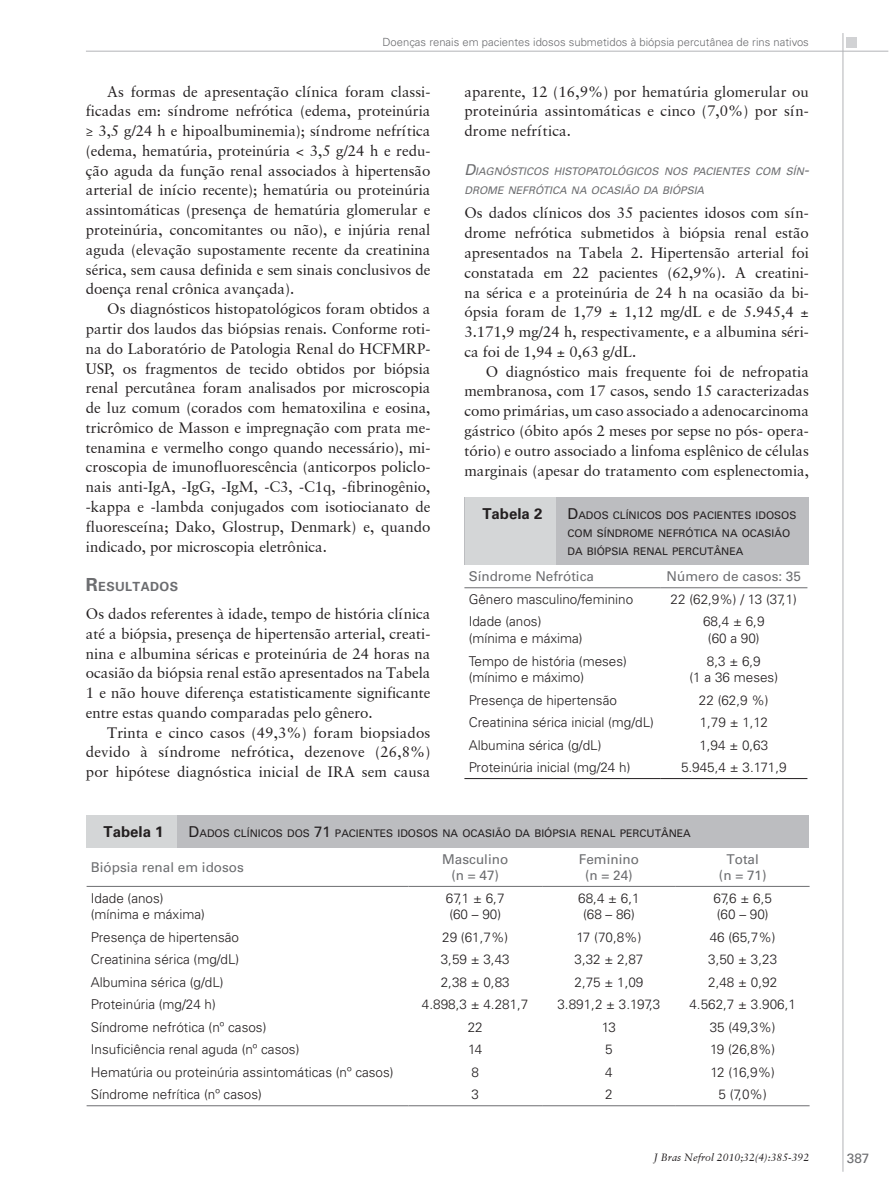
<style>
.page{position:relative;width:893px;height:1191px;background:#fff}
.page>*{position:absolute;margin:0;border:0;box-sizing:border-box;transform-origin:0 0}
._01_Texto_Paragrafo{font:15px/19.8px "Garamond Retrospective S Si";color:#231f20;text-align:justify}
._01a_Texto_sem_Parág{font:15px/19.8px "Garamond Retrospective S Si";color:#231f20;text-align:justify}
._03_Tabela_Titulo{font:700 15px "Univers LT Std";color:#231f20}
.t1{font:300 13.5px "Univers LT Std";color:#231f20}
._03b_Tabela_Texto{font:13.5px/16.5px "Univers LT Std";color:#6c6d70;text-align:center}
._02a_Subtitulo_01{font:700 12.6px "Univers LT Std";letter-spacing:.03em;color:#6c6d70}
.A_Cabeçario_das_Pági{font:300 11.25px "Univers LT Std";color:#6c6d70}
._03_Tabela_Titulo-2{font:10.5px/18px "Univers LT Std";color:#231f20}
._02c_subtitulo_03_It{font:italic 10.5px/19.2px "Univers LT Std";color:#6c6d70}
.B_Foot{font:italic 10.5px "Garamond Retrospective S Si";color:#231f20}
.s1{font-family:"Adobe Garamond Pro"}
.s2{font-size:18px}
.s3{font-size:15px}
</style>
<div class="page">
<div style="left:846px;top:37px;width:11px;height:11px;background:#d1d2d4"></div>
<hr style="left:86px;top:51px;width:802px;height:1px;background:#b2b3b7">
<hr style="left:843px;top:33px;width:1px;height:1138px;background:#b2b3b7">
<hr style="left:87px;top:886px;width:321px;height:1px;background:#6c6d70">
<hr style="left:408px;top:886px;width:134px;height:1px;background:#6c6d70">
<hr style="left:542px;top:886px;width:134px;height:1px;background:#6c6d70">
<hr style="left:676px;top:886px;width:133px;height:1px;background:#6c6d70">
<hr style="left:87px;top:1105px;width:321px;height:1px;background:#6c6d70">
<hr style="left:408px;top:1105px;width:134px;height:1px;background:#6c6d70">
<hr style="left:542px;top:1105px;width:134px;height:1px;background:#6c6d70">
<hr style="left:676px;top:1105px;width:133px;height:1px;background:#6c6d70">
<div style="left:86px;top:815px;width:722px;height:32px;background:#bcbdc0"></div>
<div style="left:86px;top:815px;width:91px;height:32px;background:#d4d6d7"></div>
<div style="left:465px;top:497px;width:344px;height:68px;background:#bcbdc0"></div>
<div style="left:465px;top:497px;width:91px;height:68px;background:#d4d6d7"></div>
<hr style="left:464px;top:587px;width:196px;height:1px;background:#6c6d70">
<hr style="left:660px;top:587px;width:147px;height:1px;background:#6c6d70">
<hr style="left:464px;top:778px;width:196px;height:1px;background:#231f20">
<hr style="left:660px;top:778px;width:147px;height:1px;background:#231f20">
<p class="A_Cabeçario_das_Pági" style="left:382px;top:36px;width:428px">Doenças renais em pacientes idosos submetidos à biópsia percutânea de rins nativos</p>
<p class="_01_Texto_Paragrafo" style="left:86px;top:81px;width:346px;text-indent:21px">As formas de apresentação clínica foram classi&shy;ficadas em: síndrome nefrótica (edema, proteinúria <span class="s1">≥</span> 3,5 g/24 h e hipoalbuminemia); síndrome nefrítica (edema, hematúria, proteinúria &lt; 3,5 g/24 h e redu&shy;ção aguda da função renal associados à hipertensão arterial de início recente); hematúria ou proteinúria assintomáticas (presença de hematúria glomerular e proteinúria, concomitantes ou não), e injúria renal aguda (elevação supostamente recente da creatinina sérica, sem causa definida e sem sinais conclusivos de doença renal crônica avançada).</p>
<p class="_01_Texto_Paragrafo" style="left:86px;top:299px;width:346px;text-indent:21px">Os diagnósticos histopatológicos foram obtidos a partir dos laudos das biópsias renais. Conforme roti&shy;na do Laboratório de Patologia Renal do HCFMRP-USP, os fragmentos de tecido obtidos por biópsia renal percutânea foram analisados por microscopia de luz comum (corados com hematoxilina e eosina, tricrômico de Masson e impregnação com prata me&shy;tenamina e vermelho congo quando necessário), mi&shy;croscopia de imunofluorescência (anticorpos policlo&shy;nais anti-IgA, -IgG, -IgM, -C3, -C1q, -fibrinogênio, -kappa e -lambda conjugados com isotiocianato de fluoresceína; Dako, Glostrup, Denmark) e, quando indicado, por microscopia eletrônica.</p>
<p class="_02a_Subtitulo_01" style="left:86px;top:579px;width:94px"><span class="s2">R</span>ESULTADOS</p>
<p class="_01a_Texto_sem_Parág" style="left:86px;top:603px;width:346px">Os dados referentes à idade, tempo de história clínica até a biópsia, presença de hipertensão arterial, creati&shy;nina e albumina séricas e proteinúria de 24 horas na ocasião da biópsia renal estão apresentados na Tabela 1 e não houve diferença estatisticamente significante entre estas quando comparadas pelo gênero.</p>
<p class="_01_Texto_Paragrafo" style="left:86px;top:722px;width:346px;text-indent:21px">Trinta e cinco casos (49,3%) foram biopsiados devido à síndrome nefrótica, dezenove (26,8%) por hipótese diagnóstica inicial de IRA sem causa</p>
<p class="_01_Texto_Paragrafo" style="left:464px;top:81px;width:346px">aparente, 12 (16,9%) por hematúria glomerular ou proteinúria assintomáticas e cinco (7,0%) por sín&shy;drome nefrítica.</p>
<p class="_02c_subtitulo_03_It" style="left:464px;top:162px;width:346px"><span class="s3">D</span>IAGNÓSTICOS HISTOPATOLÓGICOS NOS PACIENTES COM SÍN<span class="s3">-<br></span>DROME NEFRÓTICA NA OCASIÃO DA BIÓPSIA</p>
<p class="_01a_Texto_sem_Parág" style="left:464px;top:203px;width:346px">Os dados clínicos dos 35 pacientes idosos com sín&shy;drome nefrótica submetidos à biópsia renal estão apresentados na Tabela 2. Hipertensão arterial foi constatada em 22 pacientes (62,9%). A creatini&shy;na sérica e a proteinúria de 24 h na ocasião da bi&shy;ópsia foram de 1,79 ± 1,12 mg/dL e de 5.945,4 ± 3.171,9 mg/24 h, respectivamente, e a albumina séri&shy;ca foi de 1,94 ± 0,63 g/dL.</p>
<p class="_01_Texto_Paragrafo" style="left:464px;top:361px;width:346px;text-indent:21px">O diagnóstico mais frequente foi de nefropatia membranosa, com 17 casos, sendo 15 caracterizadas como primárias, um caso associado a adenocarcinoma gástrico (óbito após 2 meses por sepse no pós- opera&shy;tório) e outro associado a linfoma esplênico de células marginais (apesar do tratamento com esplenectomia,</p>
<p class="_03_Tabela_Titulo" style="left:482px;top:505px;width:62px">Tabela 2</p>
<p class="_03_Tabela_Titulo-2" style="left:567px;top:506px;width:230px"><span class="s3">D</span>ADOS CLÍNICOS DOS PACIENTES IDOSOS<br>COM SÍNDROME NEFRÓTICA NA OCASIÃO<br>DA BIÓPSIA RENAL PERCUTÂNEA</p>
<p class="_03b_Tabela_Texto" style="left:469px;top:568px;width:127px">Síndrome Nefrótica</p>
<p class="_03b_Tabela_Texto" style="left:667px;top:568px;width:136px">Número de casos: 35</p>
<p class="t1" style="left:469px;top:591px;width:166px">Gênero masculino/feminino</p>
<p class="t1" style="left:670px;top:591px;width:128px">22 (62,9%) / 13 (37,1)</p>
<p class="t1" style="left:469px;top:613px;width:74px">Idade (anos)</p>
<p class="t1" style="left:469px;top:630px;width:116px">(mínima e máxima)</p>
<p class="t1" style="left:703px;top:613px;width:63px">68,4 ± 6,9</p>
<p class="t1" style="left:708px;top:630px;width:53px">(60 a 90)</p>
<p class="t1" style="left:469px;top:652px;width:160px">Tempo de história (meses)</p>
<p class="t1" style="left:469px;top:669px;width:117px">(mínimo e máximo)</p>
<p class="t1" style="left:707px;top:652px;width:55px">8,3 ± 6,9</p>
<p class="t1" style="left:689px;top:669px;width:90px">(1 a 36 meses)</p>
<p class="t1" style="left:469px;top:691px;width:150px">Presença de hipertensão</p>
<p class="t1" style="left:699px;top:691px;width:71px">22 (62,9 %)</p>
<p class="t1" style="left:469px;top:714px;width:187px">Creatinina sérica inicial (mg/dL)</p>
<p class="t1" style="left:700px;top:714px;width:70px">1,79 ± 1,12</p>
<p class="t1" style="left:469px;top:736px;width:134px">Albumina sérica (g/dL)</p>
<p class="t1" style="left:699px;top:736px;width:70px">1,94 ± 0,63</p>
<p class="t1" style="left:469px;top:759px;width:163px">Proteinúria inicial (mg/24 h)</p>
<p class="t1" style="left:681px;top:759px;width:107px">5.945,4 ± 3.171,9</p>
<p class="_03_Tabela_Titulo" style="left:104px;top:823px;width:62px">Tabela 1</p>
<p class="_03_Tabela_Titulo-2" style="left:189px;top:824px;width:503px"><span class="s3">D</span>ADOS CLÍNICOS DOS <span class="s3">71</span> PACIENTES IDOSOS NA OCASIÃO DA BIÓPSIA RENAL PERCUTÂNEA</p>
<p class="_03b_Tabela_Texto" style="left:91px;top:858px;width:155px">Biópsia renal em idosos</p>
<p class="_03b_Tabela_Texto" style="left:442px;top:850px;width:68px">Masculino (n = 47)</p>
<p class="_03b_Tabela_Texto" style="left:579px;top:850px;width:62px">Feminino (n = 24)</p>
<p class="_03b_Tabela_Texto" style="left:719px;top:850px;width:49px">Total (n = 71)</p>
<p class="t1" style="left:91px;top:889px;width:74px">Idade (anos)</p>
<p class="t1" style="left:91px;top:906px;width:116px">(mínima e máxima)</p>
<p class="t1" style="left:446px;top:889px;width:60px">67,1 ± 6,7</p>
<p class="t1" style="left:449px;top:906px;width:53px">(60 – 90)</p>
<p class="t1" style="left:578px;top:889px;width:63px">68,4 ± 6,1</p>
<p class="t1" style="left:583px;top:906px;width:53px">(68 – 86)</p>
<p class="t1" style="left:713px;top:889px;width:60px">67,6 ± 6,5</p>
<p class="t1" style="left:717px;top:906px;width:53px">(60 – 90)</p>
<p class="t1" style="left:91px;top:928px;width:150px">Presença de hipertensão</p>
<p class="t1" style="left:442px;top:928px;width:68px">29 (61,7%)</p>
<p class="t1" style="left:576px;top:928px;width:67px">17 (70,8%)</p>
<p class="t1" style="left:710px;top:928px;width:68px">46 (65,7%)</p>
<p class="t1" style="left:91px;top:951px;width:150px">Creatinina sérica (mg/dL)</p>
<p class="t1" style="left:441px;top:951px;width:70px">3,59 ± 3,43</p>
<p class="t1" style="left:574px;top:951px;width:70px">3,32 ± 2,87</p>
<p class="t1" style="left:708px;top:951px;width:70px">3,50 ± 3,23</p>
<p class="t1" style="left:91px;top:973px;width:134px">Albumina sérica (g/dL)</p>
<p class="t1" style="left:441px;top:973px;width:70px">2,38 ± 0,83</p>
<p class="t1" style="left:574px;top:973px;width:70px">2,75 ± 1,09</p>
<p class="t1" style="left:708px;top:973px;width:70px">2,48 ± 0,92</p>
<p class="t1" style="left:91px;top:996px;width:127px">Proteinúria (mg/24 h)</p>
<p class="t1" style="left:422px;top:996px;width:108px">4.898,3 ± 4.281,7</p>
<p class="t1" style="left:557px;top:996px;width:104px">3.891,2 ± 3.197,3</p>
<p class="t1" style="left:689px;top:996px;width:108px">4.562,7 ± 3.906,1</p>
<p class="t1" style="left:91px;top:1018px;width:177px">Síndrome nefrótica (nº casos)</p>
<p class="t1" style="left:468px;top:1018px;width:17px">22</p>
<p class="t1" style="left:602px;top:1018px;width:16px">13</p>
<p class="t1" style="left:710px;top:1018px;width:68px">35 (49,3%)</p>
<p class="t1" style="left:91px;top:1041px;width:210px">Insuficiência renal aguda (nº casos)</p>
<p class="t1" style="left:468px;top:1041px;width:16px">14</p>
<p class="t1" style="left:605px;top:1041px;width:9px">5</p>
<p class="t1" style="left:710px;top:1041px;width:67px">19 (26,8%)</p>
<p class="t1" style="left:91px;top:1063px;width:304px">Hematúria ou proteinúria assintomáticas (nº casos)</p>
<p class="t1" style="left:471px;top:1063px;width:9px">8</p>
<p class="t1" style="left:605px;top:1063px;width:9px">4</p>
<p class="t1" style="left:710px;top:1063px;width:66px">12 (16,9%)</p>
<p class="t1" style="left:91px;top:1086px;width:173px">Síndrome nefrítica (nº casos)</p>
<p class="t1" style="left:471px;top:1086px;width:9px">3</p>
<p class="t1" style="left:605px;top:1086px;width:9px">2</p>
<p class="t1" style="left:718px;top:1086px;width:50px">5 (7,0%)</p>
<p class="B_Foot" style="left:654px;top:1151px;width:157px">J Bras Nefrol 2010;32(4):385-392</p>
<p class="_03b_Tabela_Texto" style="left:847px;top:1149px;width:24px">387</p>
</div>
